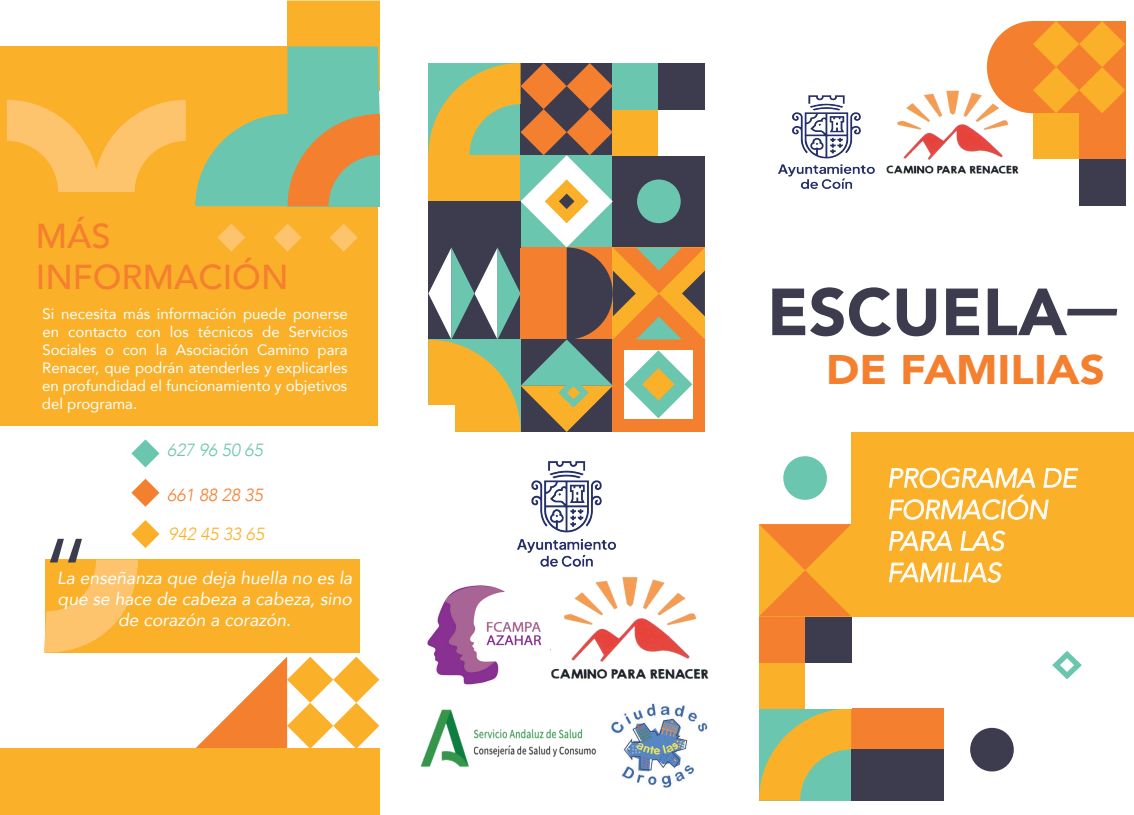
<style>
.page{position:relative;width:1134px;height:815px;background:#fff}
.page>*{position:absolute;margin:0;border:0;box-sizing:border-box;transform-origin:0 0}
.t1{font:300 103.88px "Avenir";color:#3d3c4f}
.t2{font:900 65.88px "Avenir";color:#3d3c4f}
.t3{font:900 41.25px "Avenir";color:#f47f2e;scale:1.06 1}
.t4{font:500 34.5px/41.5px "Avenir";color:#f47f2e}
.t5{font:italic 300 26.25px/31.5px "Avenir";color:#fff}
.t6{font:italic 17.5px/21px "Avenir";color:#fff;text-align:center}
.t7{font:italic 300 17.5px "Avenir";color:#6bc6af}
.t8{font:italic 300 17.5px "Avenir";color:#f47f2e}
.t9{font:italic 300 17.5px "Avenir";color:#fbb02a}
.t10{font:15px/18px "Avenir";color:#fff;text-align:justify}
</style>
<div class="page">
<img style="left:550px;top:590px;width:159px;height:89px">
<img style="left:420px;top:668px;width:196px;height:99px">
<img style="left:600px;top:701px;width:108px;height:87px">
<img style="left:886px;top:90px;width:133px;height:84px">
<img style="left:422px;top:588px;width:128px;height:105px">
<div style="left:0;top:47px;width:378px;height:379px;background:#fbb02a"></div>
<div style="left:287px;top:0;width:93px;height:91px;background:#fbb02a"></div>
<svg style="left:195px;top:47px;width:185px;height:159px"></svg>
<svg style="left:195px;top:657px;width:184px;height:92px"></svg>
<div style="left:0;top:749px;width:380px;height:66px;background:#fbb02a"></div>
<svg style="left:7px;top:100px;width:179px;height:92px"></svg>
<svg style="left:273px;top:224px;width:29px;height:28px"></svg>
<svg style="left:217px;top:223px;width:28px;height:29px"></svg>
<svg style="left:330px;top:224px;width:28px;height:28px"></svg>
<div style="left:851px;top:708px;width:92px;height:93px;background:#f47f2e"></div>
<svg style="left:759px;top:709px;width:92px;height:92px;background:#b9ba66"></svg>
<div style="left:851px;top:749px;width:92px;height:52px;background:#3d3c4f"></div>
<div style="left:759px;top:616px;width:92px;height:93px;background:#fbb02a"></div>
<div style="left:759px;top:616px;width:46px;height:46px;background:#f47f2e"></div>
<div style="left:805px;top:662px;width:46px;height:47px;background:#fff"></div>
<div style="left:805px;top:616px;width:46px;height:46px;background:#3d3c4f"></div>
<div style="left:783px;top:456px;width:44px;height:44px;background:#6bc6af;border-radius:50%"></div>
<svg style="left:759px;top:524px;width:92px;height:92px;background:#f7972b"></svg>
<div style="left:851px;top:432px;width:283px;height:184px;background:#fbb02a"></div>
<svg style="left:1052px;top:651px;width:30px;height:28px"></svg>
<svg style="left:889px;top:467px;width:146px;height:21px"></svg>
<svg style="left:1044px;top:468px;width:34px;height:20px"></svg>
<svg style="left:889px;top:495px;width:159px;height:25px"></svg>
<svg style="left:889px;top:531px;width:63px;height:20px"></svg>
<svg style="left:961px;top:531px;width:44px;height:20px"></svg>
<svg style="left:889px;top:562px;width:113px;height:20px"></svg>
<svg style="left:987px;top:21px;width:138px;height:92px;background:#f7983b"></svg>
<div style="left:970px;top:728px;width:44px;height:43px;background:#3d3c4f;border-radius:50%"></div>
<div style="left:1033px;top:113px;width:92px;height:92px;background:#fbb02a"></div>
<div style="left:1079px;top:113px;width:46px;height:46px;background:#f47f2e"></div>
<div style="left:1033px;top:159px;width:46px;height:46px;background:#fff"></div>
<div style="left:1079px;top:159px;width:46px;height:46px;background:#3d3c4f"></div>
<div style="left:45px;top:560px;width:314px;height:93px;background:#fbb02a"></div>
<svg style="left:44px;top:560px;width:94px;height:93px"></svg>
<img style="left:462px;top:461px;width:203px;height:129px">
<img style="left:778px;top:95px;width:97px;height:94px">
<svg style="left:428px;top:63px;width:277px;height:369px;background:#a39167"></svg>
<svg style="left:1067px;top:309px;width:50px;height:6px"></svg>
<svg style="left:131px;top:439px;width:28px;height:28px"></svg>
<svg style="left:131px;top:479px;width:28px;height:28px"></svg>
<svg style="left:131px;top:520px;width:28px;height:28px"></svg>
<h3 class="t4" style="left:36px;top:213px;width:254px">MÁS<br>INFORMACIÓN</h3>
<p class="t10" style="left:42px;top:304px;width:307px">Si necesita más información puede ponerse en contacto con los técnicos de Servicios Sociales o con la Asociación Camino para Renacer, que podrán atenderles y explicarles en profundidad el funcionamiento y objetivos del programa.</p>
<p class="t7" style="left:167px;top:440px;width:97px">627 96 50 65</p>
<p class="t8" style="left:167px;top:485px;width:97px">661 88 28 35</p>
<p class="t9" style="left:169px;top:524px;width:97px">942 45 33 65</p>
<h1 class="t1" style="left:39px;top:515px;width:55px">“</h1>
<p class="t6" style="left:57px;top:568px;width:297px">La enseñanza que deja huella no es la que se hace de cabeza a cabeza, sino de corazón a corazón.</p>
<h2 class="t2" style="left:767px;top:256px;width:301px">ESCUELA</h2>
<h3 class="t3" style="left:826px;top:334px;width:264px">DE FAMILIAS</h3>
<h3 class="t5" style="left:887px;top:462px;width:191px">PROGRAMA DE<br>FORMACIÓN<br>PARA LAS<br>FAMILIAS</h3>
</div>
